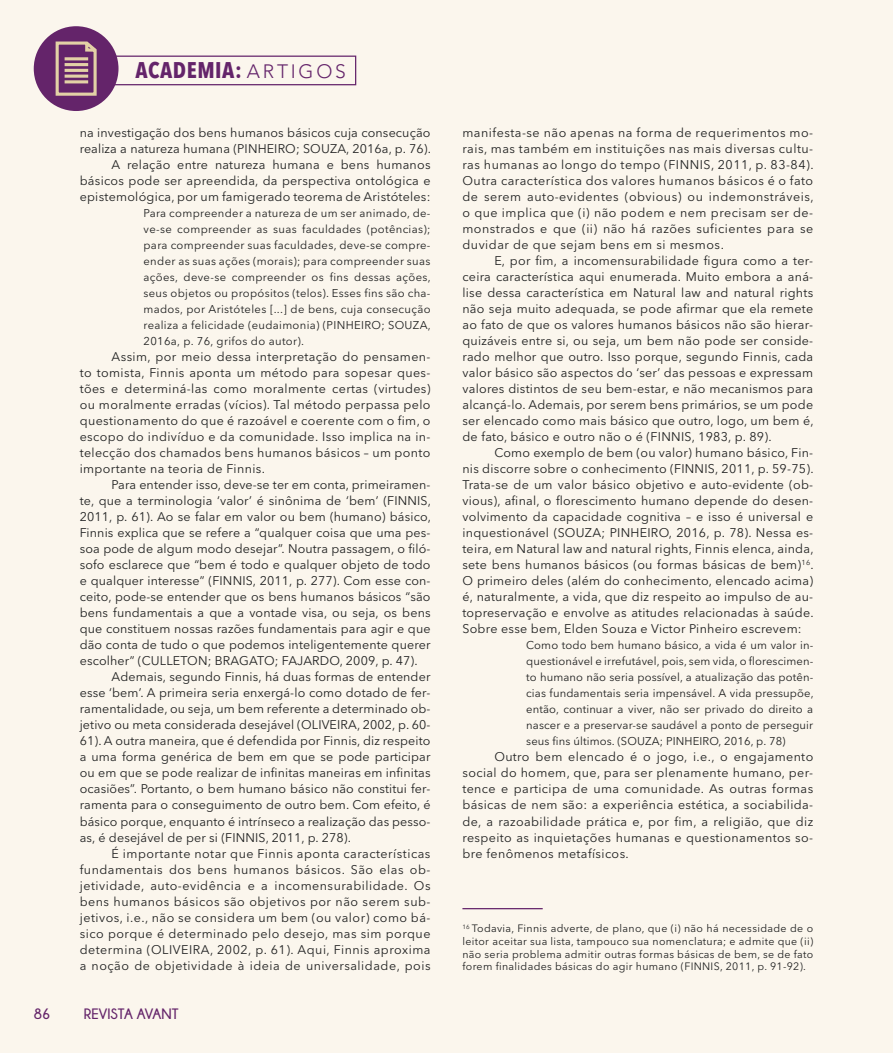
<style>
.page{position:relative;width:893px;height:1053px;background:#fff}
.page>*{position:absolute;margin:0;border:0;box-sizing:border-box;transform-origin:0 0}
.t1{font:700 condensed 22.5px "Avenir Next LT Pro";letter-spacing:.025em;color:#64246a}
.t2{font:700 15px "Champagne&Limousines";color:#64246a}
.t3{font:12.5px/16px "Avenir Next LT Pro";letter-spacing:.02em;color:#202121;text-align:justify}
.t4{font:11.25px/16px "Avenir Next LT Pro";letter-spacing:.02em;color:#202121;text-align:justify}
.t5{font:10.62px/12.8px "Avenir Next LT Pro";letter-spacing:.03em;color:#202121;text-align:justify}
.s1{font-family:"Avenir LT Std";font-weight:300;font-stretch:normal;font-size:19.25px}
</style>
<div class="page">
<div style="left:0;top:0;width:893px;height:1052px;background:#fbf6ed"></div>
<div style="left:34px;top:26px;width:85px;height:85px;background:#64246a;border-radius:50%"></div>
<svg style="left:55px;top:41px;width:42px;height:55px"></svg>
<div style="left:107px;top:56px;width:249px;height:29px;border:1px solid #64246a"></div>
<hr style="left:462px;top:908px;width:81px;height:1px;background:#64246a">
<h1 class="t1" style="left:136px;top:56px;width:212px">ACADEMIA: <span class="s1">A R T I G O S</span></h1>
<p class="t3" style="left:80px;top:125px;width:353px;text-align:right">na investigação dos bens humanos básicos cuja consecução realiza a natureza humana (PINHEIRO; SOUZA, 2016a, p. 76).<br>A relação entre natureza humana e bens humanos básicos pode ser apreendida, da perspectiva ontológica e epistemológica, por um famigerado teorema de Aristóteles:</p>
<p class="t4" style="left:144px;top:205px;width:289px">Para compreender a natureza de um ser animado, de&shy;ve-se compreender as suas faculdades (potências); para compreender suas faculdades, deve-se compre&shy;ender as suas ações (morais); para compreender suas ações, deve-se compreender os fins dessas ações, seus objetos ou propósitos (telos). Esses fins são cha&shy;mados, por Aristóteles [...] de bens, cuja consecução realiza a felicidade (eudaimonia) (PINHEIRO; SOUZA, 2016a, p. 76, grifos do autor).</p>
<p class="t3" style="left:80px;top:349px;width:352px;text-indent:32px">Assim, por meio dessa interpretação do pensamen&shy;to tomista, Finnis aponta um método para sopesar ques&shy;tões e determiná-las como moralmente certas (virtudes) ou moralmente erradas (vícios). Tal método perpassa pelo questionamento do que é razoável e coerente com o fim, o escopo do indivíduo e da comunidade. Isso implica na in&shy;telecção dos chamados bens humanos básicos – um ponto importante na teoria de Finnis.</p>
<p class="t3" style="left:80px;top:477px;width:353px;text-indent:32px">Para entender isso, deve-se ter em conta, primeiramen&shy;te, que a terminologia ‘valor’ é sinônima de ‘bem’ (FINNIS, 2011, p. 61). Ao se falar em valor ou bem (humano) básico, Finnis explica que se refere a “qualquer coisa que uma pes&shy;soa pode de algum modo desejar”. Noutra passagem, o filó&shy;sofo esclarece que “bem é todo e qualquer objeto de todo e qualquer interesse” (FINNIS, 2011, p. 277). Com esse con&shy;ceito, pode-se entender que os bens humanos básicos “são bens fundamentais a que a vontade visa, ou seja, os bens que constituem nossas razões fundamentais para agir e que dão conta de tudo o que podemos inteligentemente querer escolher” (CULLETON; BRAGATO; FAJARDO, 2009, p. 47).</p>
<p class="t3" style="left:80px;top:669px;width:352px;text-indent:32px">Ademais, segundo Finnis, há duas formas de entender esse ‘bem’. A primeira seria enxergá-lo como dotado de fer&shy;ramentalidade, ou seja, um bem referente a determinado ob&shy;jetivo ou meta considerada desejável (OLIVEIRA, 2002, p. 60- 61). A outra maneira, que é defendida por Finnis, diz respeito a uma forma genérica de bem em que se pode participar ou em que se pode realizar de infinitas maneiras em infinitas ocasiões”. Portanto, o bem humano básico não constitui fer&shy;ramenta para o conseguimento de outro bem. Com efeito, é básico porque, enquanto é intrínseco a realização das pesso&shy;as, é desejável de per si (FINNIS, 2011, p. 278).</p>
<p class="t3" style="left:80px;top:845px;width:352px;text-indent:32px">É importante notar que Finnis aponta características fundamentais dos bens humanos básicos. São elas ob&shy;jetividade, auto-evidência e a incomensurabilidade. Os bens humanos básicos são objetivos por não serem sub&shy;jetivos, i.e., não se considera um bem (ou valor) como bá&shy;sico porque é determinado pelo desejo, mas sim porque determina (OLIVEIRA, 2002, p. 61). Aqui, Finnis aproxima a noção de objetividade à ideia de universalidade, pois</p>
<p class="t2" style="left:34px;top:1005px;width:18px">86</p>
<p class="t2" style="left:84px;top:1005px;width:96px">REVISTA AVANT</p>
<p class="t3" style="left:462px;top:125px;width:353px">manifesta-se não apenas na forma de requerimentos mo&shy;rais, mas também em instituições nas mais diversas cultu&shy;ras humanas ao longo do tempo (FINNIS, 2011, p. 83-84).<br>Outra característica dos valores humanos básicos é o fato de serem auto-evidentes (obvious) ou indemonstráveis, o que implica que (i) não podem e nem precisam ser de&shy;monstrados e que (ii) não há razões suficientes para se duvidar de que sejam bens em si mesmos.</p>
<p class="t3" style="left:462px;top:253px;width:353px;text-indent:32px">E, por fim, a incomensurabilidade figura como a ter&shy;ceira característica aqui enumerada. Muito embora a aná&shy;lise dessa característica em Natural law and natural rights não seja muito adequada, se pode afirmar que ela remete ao fato de que os valores humanos básicos não são hierar&shy;quizáveis entre si, ou seja, um bem não pode ser conside&shy;rado melhor que outro. Isso porque, segundo Finnis, cada valor básico são aspectos do ‘ser’ das pessoas e expressam valores distintos de seu bem-estar, e não mecanismos para alcançá-lo. Ademais, por serem bens primários, se um pode ser elencado como mais básico que outro, logo, um bem é, de fato, básico e outro não o é (FINNIS, 1983, p. 89).</p>
<p class="t3" style="left:462px;top:445px;width:353px;text-indent:32px">Como exemplo de bem (ou valor) humano básico, Fin&shy;nis discorre sobre o conhecimento (FINNIS, 2011, p. 59-75).<br>Trata-se de um valor básico objetivo e auto-evidente (ob&shy;vious), afinal, o florescimento humano depende do desen&shy;volvimento da capacidade cognitiva – e isso é universal e inquestionável (SOUZA; PINHEIRO, 2016, p. 78). Nessa es&shy;teira, em Natural law and natural rights, Finnis elenca, ainda, sete bens humanos básicos (ou formas básicas de bem)<sup>16</sup>.<br>O primeiro deles (além do conhecimento, elencado acima) é, naturalmente, a vida, que diz respeito ao impulso de au&shy;topreservação e envolve as atitudes relacionadas à saúde.<br>Sobre esse bem, Elden Souza e Victor Pinheiro escrevem:</p>
<p class="t4" style="left:526px;top:637px;width:289px">Como todo bem humano básico, a vida é um valor in&shy;questionável e irrefutável, pois, sem vida, o florescimen&shy;to humano não seria possível, a atualização das potên&shy;cias fundamentais seria impensável. A vida pressupõe, então, continuar a viver, não ser privado do direito a nascer e a preservar-se saudável a ponto de perseguir seus fins últimos. (SOUZA; PINHEIRO, 2016, p. 78)</p>
<p class="t3" style="left:462px;top:749px;width:352px;text-indent:32px">Outro bem elencado é o jogo, i.e., o engajamento social do homem, que, para ser plenamente humano, per&shy;tence e participa de uma comunidade. As outras formas básicas de nem são: a experiência estética, a sociabilida&shy;de, a razoabilidade prática e, por fim, a religião, que diz respeito as inquietações humanas e questionamentos so&shy;bre fenômenos metafísicos.</p>
<p class="t5" style="left:462px;top:922px;width:352px"><sup>16</sup> Todavia, Finnis adverte, de plano, que (i) não há necessidade de o leitor aceitar sua lista, tampouco sua nomenclatura; e admite que (ii) não seria problema admitir outras formas básicas de bem, se de fato forem finalidades básicas do agir humano (FINNIS, 2011, p. 91-92).</p>
</div>
